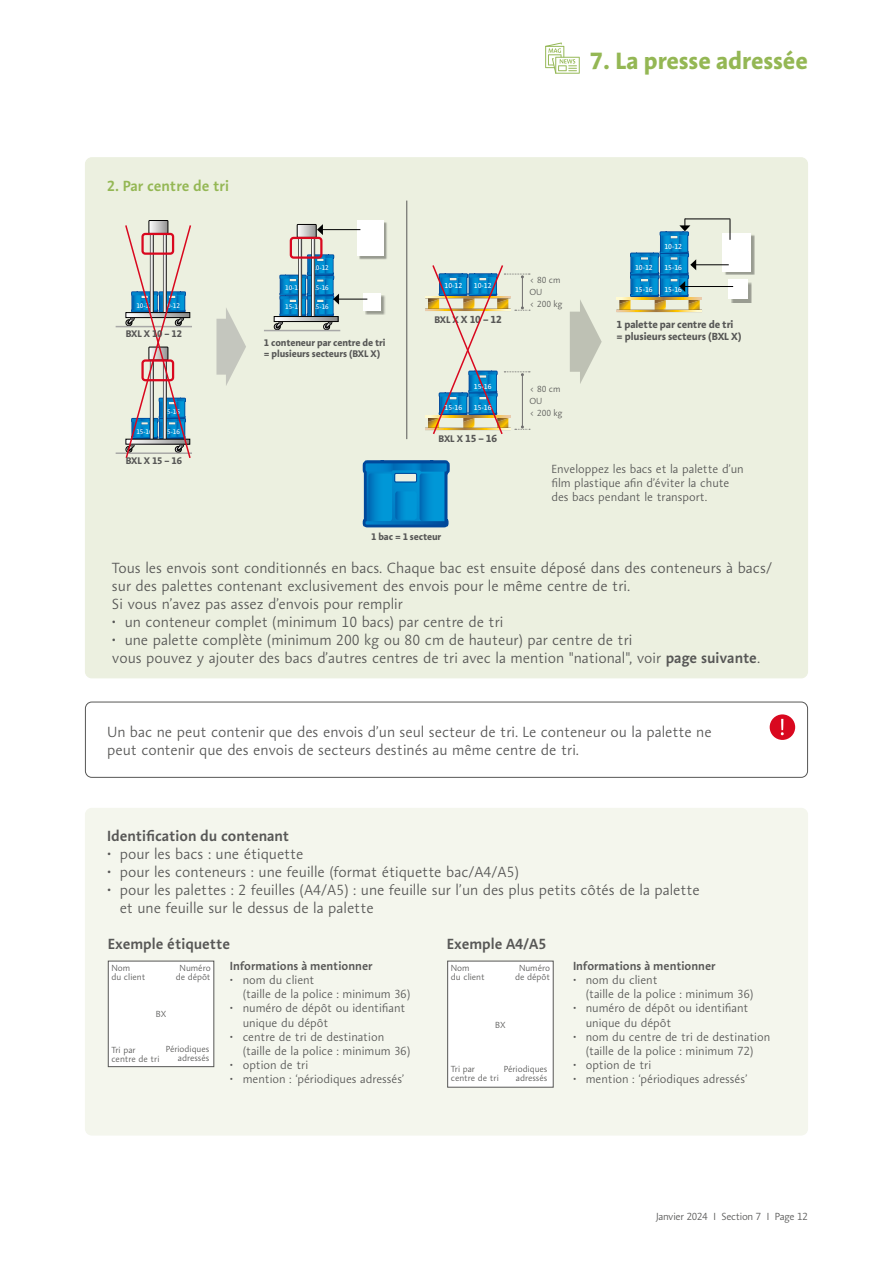
<style>
.page{position:relative;width:893px;height:1263px;background:#fff}
.page>*{position:absolute;margin:0;border:0;box-sizing:border-box;transform-origin:0 0}
.t1{font:700 24px "Aroma No 2 LT Pro";color:#94b754}
.t2{font:300 15px/18px "Aroma No 2 LT Pro";color:#575756}
.t3{font:600 15px "Aroma No 2 LT Pro";color:#575756}
.t4{font:600 15px "Aroma No 2 LT Pro";color:#94b754}
.t5{font:300 12px/14.1px "Aroma No 2 LT Pro";color:#575756}
.t6{font:600 12px "Aroma No 2 LT Pro";color:#575756}
.t7{font:700 10.5px/12px "Aroma No 2 LT Pro";letter-spacing:-.01em;color:#575756}
.t8{font:300 10.5px "Aroma No 2 LT Pro";letter-spacing:-.025em;color:#575756}
.t9{font:700 9.75px/11.1px "Aroma No 2 LT Pro";letter-spacing:-.01em;color:#575756}
.t10{font:300 9px/12px "Aroma No 2 LT Pro";color:#575756}
.t11{font:7.35px "Aroma No 2 LT Pro";color:#fff}
.t12{font:6.9px "Aroma No 2 LT Pro";color:#fff}
.s1{font-size:9.75px}
.s2{font-weight:600}
</style>
<div class="page">
<svg style="left:545px;top:43px;width:35px;height:31px"></svg>
<div style="left:85px;top:158px;width:722px;height:520px;background:#ecf0e0;border-radius:6px"></div>
<hr style="left:406px;top:201px;width:1px;height:238px;background:#575756">
<svg style="left:362px;top:460px;width:88px;height:68px;background:#1285c5"></svg>
<div style="left:359px;top:222px;width:29px;height:38px;background:#000;opacity:.35"></div>
<div style="left:357px;top:220px;width:27px;height:36px;background:#fff"></div>
<div style="left:365px;top:295px;width:20px;height:20px;background:#000;opacity:.35"></div>
<div style="left:363px;top:293px;width:18px;height:18px;background:#fff"></div>
<hr style="left:264px;top:330px;width:76px;height:1px;background:#a8a8a7">
<svg style="left:273px;top:224px;width:94px;height:106px"></svg>
<div style="left:297px;top:224px;width:20px;height:14px;border:1px solid #000"></div>
<div style="left:290px;top:237px;width:32px;height:22px;border:2px solid #d9081f;border-radius:3px"></div>
<hr style="left:116px;top:452px;width:76px;height:2px;background:#a8a8a7">
<hr style="left:116px;top:326px;width:76px;height:1px;background:#a8a8a7">
<svg style="left:124px;top:220px;width:68px;height:238px"></svg>
<svg style="left:216px;top:308px;width:30px;height:78px"></svg>
<svg style="left:570px;top:300px;width:32px;height:84px"></svg>
<svg style="left:425px;top:265px;width:105px;height:169px"></svg>
<svg style="left:617px;top:310px;width:84px;height:2px"></svg>
<div style="left:724px;top:235px;width:31px;height:40px;background:#000;opacity:.35"></div>
<div style="left:723px;top:233px;width:28px;height:38px;background:#fff"></div>
<hr style="left:695px;top:264px;width:34px;height:1px;background:#000">
<hr style="left:685px;top:219px;width:45px;height:1px;background:#000">
<svg style="left:730px;top:219px;width:1px;height:21px"></svg>
<div style="left:731px;top:282px;width:21px;height:21px;background:#000;opacity:.35"></div>
<div style="left:729px;top:280px;width:19px;height:19px;background:#fff"></div>
<hr style="left:684px;top:286px;width:49px;height:1px;background:#000">
<svg style="left:617px;top:219px;width:85px;height:91px"></svg>
<div style="left:85px;top:702px;width:723px;height:76px;border:1px solid #575756;border-radius:6px"></div>
<div style="left:770px;top:714px;width:25px;height:26px;background:#d9081f;border-radius:50%"></div>
<svg style="left:781px;top:719px;width:3px;height:16px"></svg>
<div style="left:85px;top:808px;width:722px;height:327px;background:#f4f6ed;border-radius:6px"></div>
<div style="left:108px;top:961px;width:106px;height:106px;background:#fff;border:1px solid #575756"></div>
<div style="left:447px;top:961px;width:107px;height:126px;background:#fff;border:1px solid #575756"></div>
<h1 class="t1" style="left:590px;top:45px;width:219px">7. La presse adressée</h1>
<p class="t4" style="left:107px;top:176px;width:123px">2. Par centre de tri</p>
<p class="t12" style="left:136px;top:302px;width:18px">10-12</p>
<p class="t12" style="left:164px;top:302px;width:18px">10-12</p>
<p class="t9" style="left:126px;top:328px;width:58px">BXL X 10 – 12</p>
<p class="t12" style="left:164px;top:407px;width:18px">15-16</p>
<p class="t12" style="left:136px;top:427px;width:18px">15-16</p>
<p class="t12" style="left:164px;top:427px;width:18px">15-16</p>
<p class="t9" style="left:126px;top:455px;width:58px">BXL X 15 – 16</p>
<p class="t12" style="left:312px;top:263px;width:18px">10-12</p>
<p class="t12" style="left:285px;top:283px;width:18px">10-12</p>
<p class="t12" style="left:312px;top:283px;width:18px">15-16</p>
<p class="t12" style="left:285px;top:303px;width:18px">15-16</p>
<p class="t12" style="left:312px;top:303px;width:18px">15-16</p>
<p class="t9" style="left:264px;top:337px;width:123px">1 conteneur par centre de tri = plusieurs secteurs (BXL X)</p>
<p class="t11" style="left:444px;top:281px;width:19px">10-12</p>
<p class="t11" style="left:474px;top:281px;width:19px">10-12</p>
<p class="t7" style="left:434px;top:313px;width:69px"><span class="s1">BXL X</span> X 10 – 12</p>
<p class="t11" style="left:474px;top:381px;width:19px">15-16</p>
<p class="t11" style="left:444px;top:403px;width:19px">15-16</p>
<p class="t11" style="left:474px;top:403px;width:19px">15-16</p>
<p class="t7" style="left:439px;top:432px;width:60px"><span class="s1">BXL X</span> 15 – 16</p>
<p class="t9" style="left:371px;top:531px;width:72px">1 bac = 1 secteur</p>
<p class="t10" style="left:529px;top:274px;width:35px">&lt; 80 cm<br>OU<br>&lt; 200 kg</p>
<p class="t10" style="left:529px;top:382px;width:35px">&lt; 80 cm<br>OU<br>&lt; 200 kg</p>
<p class="t11" style="left:664px;top:242px;width:19px">10-12</p>
<p class="t11" style="left:635px;top:263px;width:19px">10-12</p>
<p class="t11" style="left:664px;top:263px;width:19px">15-16</p>
<p class="t11" style="left:635px;top:284px;width:19px">15-16</p>
<p class="t11" style="left:664px;top:284px;width:19px">15-16</p>
<p class="t7" style="left:617px;top:318px;width:127px">1 palette par centre de tri = plusieurs secteurs (BXL X)</p>
<p class="t5" style="left:551px;top:461px;width:194px">Enveloppez les bacs et la palette d’un film plastique afin d’éviter la chute des bacs pendant le transport.</p>
<p class="t2" style="left:112px;top:558px;width:661px">Tous les envois sont conditionnés en bacs. Chaque bac est ensuite déposé dans des conteneurs à bacs/ sur des palettes contenant exclusivement des envois pour le même centre de tri.<br>Si vous n’avez pas assez d’envois pour remplir</p>
<p class="t2" style="left:112px;top:612px;width:393px">• un conteneur complet (minimum 10 bacs) par centre de tri</p>
<p class="t2" style="left:112px;top:630px;width:650px">• une palette complète (minimum 200 kg ou 80 cm de hauteur) par centre de tri<br>vous pouvez y ajouter des bacs d’autres centres de tri avec la mention "national", voir <span class="s2">page suivante</span>.</p>
<p class="t2" style="left:107px;top:722px;width:606px">Un bac ne peut contenir que des envois d’un seul secteur de tri. Le conteneur ou la palette ne peut contenir que des envois de secteurs destinés au même centre de tri.</p>
<p class="t3" style="left:107px;top:826px;width:184px">Identification du contenant</p>
<p class="t2" style="left:107px;top:845px;width:198px">• pour les bacs : une étiquette</p>
<p class="t2" style="left:107px;top:863px;width:414px">• pour les conteneurs : une feuille (format étiquette bac/A4/A5)</p>
<p class="t2" style="left:120px;top:881px;width:582px;text-indent:-13px">• pour les palettes : 2 feuilles (A4/A5) : une feuille sur l’un des plus petits côtés de la palette et une feuille sur le dessus de la palette</p>
<p class="t3" style="left:108px;top:934px;width:124px">Exemple étiquette</p>
<p class="t3" style="left:447px;top:934px;width:101px">Exemple A4/A5</p>
<p class="t10" style="left:111px;top:962px;width:20px">Nom</p>
<p class="t10" style="left:180px;top:962px;width:33px">Numéro</p>
<p class="t10" style="left:111px;top:971px;width:35px">du client</p>
<p class="t10" style="left:176px;top:971px;width:36px">de dépôt</p>
<p class="t6" style="left:230px;top:958px;width:144px">Informations à mentionner</p>
<p class="t5" style="left:243px;top:973px;width:169px;text-indent:-13px">• nom du client<br>(taille de la police : minimum 36)</p>
<p class="t5" style="left:243px;top:1001px;width:164px;text-indent:-13px">• numéro de dépôt ou identifiant unique du dépôt</p>
<p class="t5" style="left:243px;top:1029px;width:169px;text-indent:-13px">• centre de tri de destination (taille de la police : minimum 36)</p>
<p class="t5" style="left:230px;top:1057px;width:80px">• option de tri</p>
<p class="t5" style="left:230px;top:1072px;width:176px">• mention : ‘périodiques adressés’</p>
<p class="t10" style="left:451px;top:962px;width:20px">Nom</p>
<p class="t10" style="left:519px;top:962px;width:33px">Numéro</p>
<p class="t10" style="left:451px;top:971px;width:35px">du client</p>
<p class="t10" style="left:515px;top:971px;width:36px">de dépôt</p>
<p class="t10" style="left:156px;top:1008px;width:12px">BX</p>
<p class="t10" style="left:495px;top:1019px;width:12px">BX</p>
<p class="t10" style="left:504px;top:1064px;width:45px;line-height:9px;text-align:right">Périodiques adressés</p>
<p class="t10" style="left:166px;top:1045px;width:45px;line-height:9px;text-align:right">Périodiques adressés</p>
<p class="t10" style="left:111px;top:1045px;width:50px;line-height:9px">Tri par centre de tri</p>
<p class="t10" style="left:451px;top:1064px;width:50px;line-height:9px">Tri par centre de tri</p>
<p class="t6" style="left:573px;top:958px;width:144px">Informations à mentionner</p>
<p class="t5" style="left:586px;top:973px;width:169px;text-indent:-13px">• nom du client<br>(taille de la police : minimum 36)</p>
<p class="t5" style="left:586px;top:1001px;width:164px;text-indent:-13px">• numéro de dépôt ou identifiant unique du dépôt</p>
<p class="t5" style="left:573px;top:1029px;width:199px;text-align:center">• nom du centre de tri de destination (taille de la police : minimum 72)</p>
<p class="t5" style="left:573px;top:1057px;width:80px">• option de tri</p>
<p class="t5" style="left:573px;top:1072px;width:176px">• mention : ‘périodiques adressés’</p>
<p class="t8" style="left:656px;top:1210px;width:153px">Janvier 2024 I Section 7 I Page 12</p>
</div>
